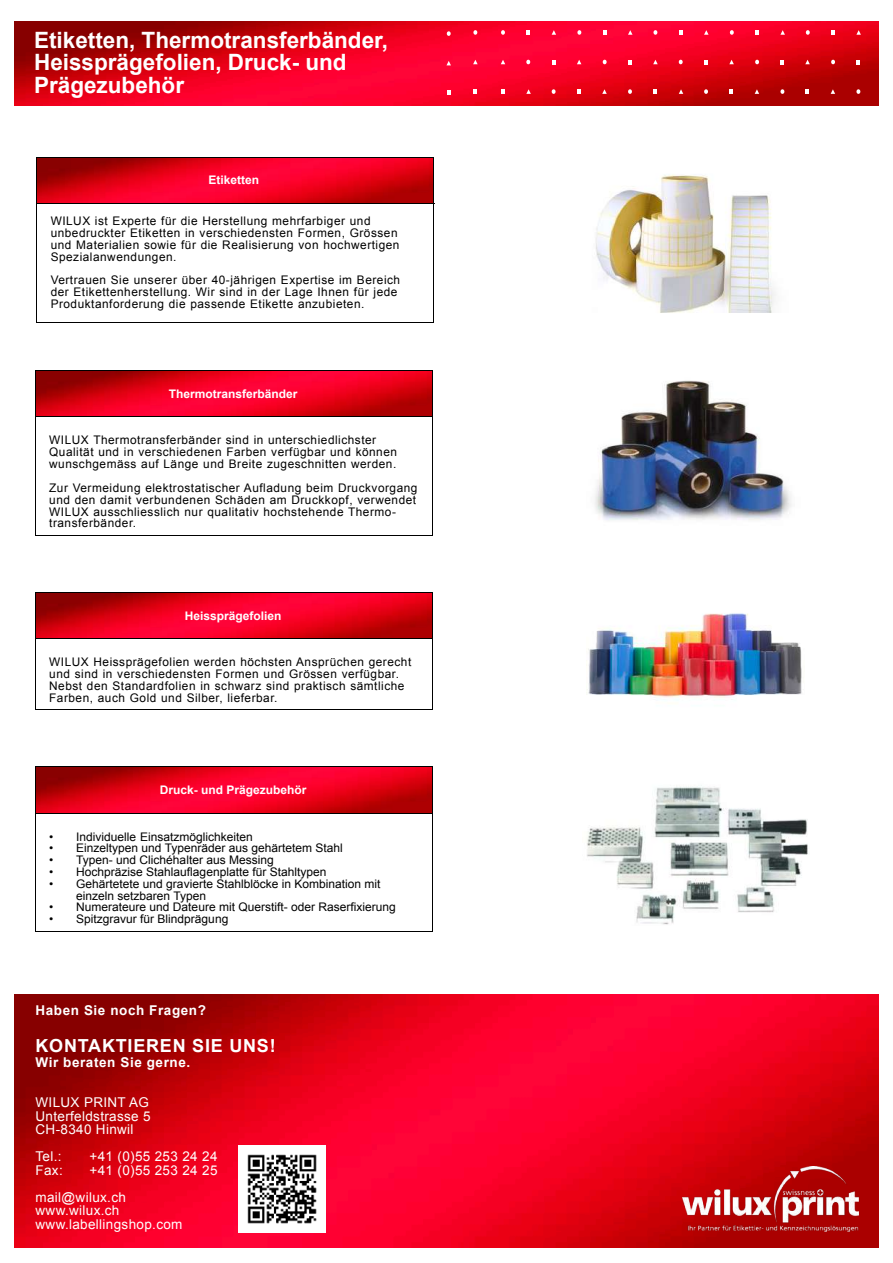
<style>
.page{position:relative;width:893px;height:1263px;background:#fff}
.page>*{position:absolute;margin:0;border:0;box-sizing:border-box;transform-origin:0 0}
.t1{font:700 22.5px/22.5px "Arial";color:#fff}
.t2{font:700 18px "Arial";letter-spacing:.045em;color:#fff}
.t3{font:13.5px/13.5px "Arial";letter-spacing:.025em;color:#fff}
.t4{font:700 13.5px "Arial";letter-spacing:.045em;color:#fff}
.t5{font:11.85px/11.9px "Arial";letter-spacing:.045em;color:#000}
.t6{font:11.85px/11.9px "Arial";color:#000}
.t7{font:700 11.85px "Arial";color:#fff}
</style>
<div class="page">
<img style="left:36px;top:371px;width:396px;height:46px">
<img style="left:37px;top:158px;width:397px;height:45px">
<img style="left:596px;top:174px;width:180px;height:139px">
<hr style="left:36px;top:157px;width:398px;height:1px;background:#000">
<hr style="left:37px;top:203px;width:397px;height:1px;background:#000">
<hr style="left:432px;top:371px;width:1px;height:46px;background:#000">
<hr style="left:35px;top:370px;width:397px;height:1px;background:#000">
<hr style="left:35px;top:417px;width:397px;height:1px;background:#000">
<hr style="left:35px;top:535px;width:397px;height:1px;background:#000">
<hr style="left:35px;top:370px;width:1px;height:47px;background:#000">
<img style="left:595px;top:380px;width:197px;height:141px">
<hr style="left:434px;top:157px;width:1px;height:47px;background:#000">
<hr style="left:36px;top:157px;width:1px;height:47px;background:#000">
<svg style="left:36px;top:250px;width:1px;height:26px"></svg>
<hr style="left:36px;top:276px;width:1px;height:47px;background:#000">
<hr style="left:36px;top:203px;width:1px;height:47px;background:#000">
<hr style="left:35px;top:417px;width:1px;height:46px;background:#000">
<svg style="left:35px;top:509px;width:1px;height:26px"></svg>
<hr style="left:35px;top:463px;width:1px;height:46px;background:#000">
<hr style="left:434px;top:276px;width:1px;height:46px;background:#000">
<hr style="left:434px;top:204px;width:1px;height:46px;background:#000">
<hr style="left:36px;top:322px;width:398px;height:1px;background:#000">
<hr style="left:432px;top:417px;width:1px;height:46px;background:#000">
<svg style="left:432px;top:509px;width:1px;height:27px"></svg>
<hr style="left:432px;top:463px;width:1px;height:46px;background:#000">
<img style="left:36px;top:593px;width:396px;height:46px">
<hr style="left:432px;top:593px;width:1px;height:46px;background:#000">
<hr style="left:35px;top:592px;width:397px;height:1px;background:#000">
<hr style="left:35px;top:639px;width:397px;height:1px;background:#000">
<hr style="left:35px;top:709px;width:397px;height:1px;background:#000">
<hr style="left:35px;top:592px;width:1px;height:47px;background:#000">
<hr style="left:35px;top:639px;width:1px;height:46px;background:#000">
<svg style="left:35px;top:685px;width:1px;height:24px"></svg>
<hr style="left:432px;top:639px;width:1px;height:46px;background:#000">
<svg style="left:432px;top:685px;width:1px;height:25px"></svg>
<img style="left:14px;top:21px;width:864px;height:84px">
<svg style="left:501px;top:30px;width:4px;height:5px"></svg>
<svg style="left:653px;top:30px;width:4px;height:5px"></svg>
<svg style="left:526px;top:60px;width:4px;height:4px"></svg>
<svg style="left:679px;top:60px;width:4px;height:4px"></svg>
<svg style="left:552px;top:89px;width:3px;height:5px"></svg>
<svg style="left:704px;top:89px;width:4px;height:5px"></svg>
<svg style="left:577px;top:30px;width:4px;height:5px"></svg>
<svg style="left:730px;top:30px;width:4px;height:5px"></svg>
<svg style="left:603px;top:60px;width:4px;height:4px"></svg>
<svg style="left:755px;top:60px;width:4px;height:4px"></svg>
<svg style="left:628px;top:89px;width:4px;height:5px"></svg>
<svg style="left:780px;top:89px;width:4px;height:5px"></svg>
<svg style="left:526px;top:30px;width:4px;height:5px"></svg>
<svg style="left:679px;top:30px;width:4px;height:5px"></svg>
<svg style="left:552px;top:60px;width:3px;height:4px"></svg>
<svg style="left:704px;top:60px;width:4px;height:4px"></svg>
<svg style="left:577px;top:89px;width:4px;height:5px"></svg>
<svg style="left:729px;top:89px;width:4px;height:5px"></svg>
<svg style="left:501px;top:89px;width:4px;height:5px"></svg>
<svg style="left:653px;top:89px;width:4px;height:5px"></svg>
<svg style="left:603px;top:30px;width:4px;height:5px"></svg>
<svg style="left:755px;top:30px;width:4px;height:5px"></svg>
<svg style="left:628px;top:60px;width:4px;height:4px"></svg>
<svg style="left:780px;top:60px;width:4px;height:4px"></svg>
<svg style="left:552px;top:30px;width:4px;height:5px"></svg>
<svg style="left:704px;top:30px;width:4px;height:5px"></svg>
<svg style="left:577px;top:60px;width:4px;height:4px"></svg>
<svg style="left:729px;top:60px;width:5px;height:4px"></svg>
<svg style="left:602px;top:89px;width:5px;height:5px"></svg>
<svg style="left:755px;top:89px;width:4px;height:5px"></svg>
<svg style="left:526px;top:89px;width:5px;height:5px"></svg>
<svg style="left:679px;top:89px;width:4px;height:5px"></svg>
<svg style="left:628px;top:30px;width:4px;height:5px"></svg>
<svg style="left:780px;top:30px;width:5px;height:5px"></svg>
<svg style="left:806px;top:30px;width:4px;height:5px"></svg>
<svg style="left:831px;top:60px;width:4px;height:4px"></svg>
<svg style="left:856px;top:89px;width:4px;height:5px"></svg>
<svg style="left:805px;top:89px;width:4px;height:5px"></svg>
<svg style="left:831px;top:30px;width:4px;height:5px"></svg>
<svg style="left:856px;top:60px;width:4px;height:4px"></svg>
<svg style="left:805px;top:60px;width:5px;height:4px"></svg>
<svg style="left:831px;top:89px;width:4px;height:5px"></svg>
<svg style="left:856px;top:30px;width:5px;height:5px"></svg>
<svg style="left:501px;top:60px;width:4px;height:4px"></svg>
<svg style="left:473px;top:30px;width:4px;height:5px"></svg>
<svg style="left:473px;top:89px;width:4px;height:5px"></svg>
<svg style="left:473px;top:60px;width:5px;height:4px"></svg>
<svg style="left:447px;top:31px;width:4px;height:5px"></svg>
<svg style="left:447px;top:90px;width:4px;height:5px"></svg>
<svg style="left:446px;top:61px;width:5px;height:4px"></svg>
<svg style="left:653px;top:60px;width:5px;height:4px"></svg>
<img style="left:588px;top:613px;width:214px;height:87px">
<img style="left:587px;top:785px;width:221px;height:140px">
<img style="left:36px;top:767px;width:396px;height:46px">
<hr style="left:432px;top:767px;width:1px;height:46px;background:#000">
<hr style="left:35px;top:766px;width:397px;height:1px;background:#000">
<hr style="left:35px;top:813px;width:397px;height:1px;background:#000">
<hr style="left:35px;top:931px;width:397px;height:1px;background:#000">
<hr style="left:35px;top:767px;width:1px;height:46px;background:#000">
<hr style="left:35px;top:813px;width:1px;height:46px;background:#000">
<hr style="left:35px;top:859px;width:1px;height:72px;background:#000">
<hr style="left:432px;top:813px;width:1px;height:46px;background:#000">
<hr style="left:432px;top:859px;width:1px;height:73px;background:#000">
<img style="left:14px;top:994px;width:865px;height:254px">
<img style="left:238px;top:1146px;width:87px;height:86px">
<img style="left:683px;top:1166px;width:175px;height:65px">
<h1 class="t1" style="left:34px;top:31px;width:355px">Etiketten, Thermotransferbänder,<br>Heissprägefolien, Druck- und<br>Prägezubehör</h1>
<p class="t7" style="left:208px;top:176px;width:52px">Etiketten</p>
<p class="t5" style="left:51px;top:216px;width:350px">WILUX ist Experte für die Herstellung mehrfarbiger und unbedruckter Etiketten in verschiedensten Formen, Grössen und Materialien sowie für die Realisierung von hochwertigen Spezialanwendungen.</p>
<p class="t5" style="left:51px;top:275px;width:351px">Vertrauen Sie unserer über 40-jährigen Expertise im Bereich der Etikettenherstellung. Wir sind in der Lage Ihnen für jede<br>Produktanforderung die passende Etikette anzubieten.</p>
<p class="t7" style="left:169px;top:389px;width:130px">Thermotransferbänder</p>
<p class="t5" style="left:49px;top:435px;width:349px">WILUX Thermotransferbänder sind in unterschiedlichster<br>Qualität und in verschiedenen Farben verfügbar und können wunschgemäss auf Länge und Breite zugeschnitten werden.</p>
<p class="t5" style="left:49px;top:483px;width:370px">Zur Vermeidung elektrostatischer Aufladung beim Druckvorgang und den damit verbundenen Schäden am Druckkopf, verwendet WILUX ausschliesslich nur qualitativ hochstehende Thermo&shy;transferbänder.</p>
<p class="t7" style="left:185px;top:611px;width:98px">Heissprägefolien</p>
<p class="t5" style="left:49px;top:657px;width:364px">WILUX Heissprägefolien werden höchsten Ansprüchen gerecht und sind in verschiedensten Formen und Grössen verfügbar.<br>Nebst den Standardfolien in schwarz sind praktisch sämtliche Farben, auch Gold und Silber, lieferbar.</p>
<p class="t7" style="left:160px;top:785px;width:148px">Druck- und Prägezubehör</p>
<p class="t6" style="left:49px;top:831px;width:205px">• Individuelle Einsatzmöglichkeiten</p>
<p class="t6" style="left:49px;top:843px;width:295px">• Einzeltypen und Typenräder aus gehärtetem Stahl</p>
<p class="t6" style="left:49px;top:855px;width:226px">• Typen- und Clichéhalter aus Messing</p>
<p class="t6" style="left:49px;top:867px;width:279px">• Hochpräzise Stahlauflagenplatte für Stahltypen</p>
<p class="t6" style="left:76px;top:879px;width:306px;text-indent:-27px">• Gehärtetete und gravierte Stahlblöcke in Kombination mit einzeln setzbaren Typen</p>
<p class="t6" style="left:49px;top:902px;width:348px">• Numerateure und Dateure mit Querstift- oder Raserfixierung</p>
<p class="t6" style="left:49px;top:914px;width:181px">• Spitzgravur für Blindprägung</p>
<p class="t4" style="left:36px;top:1005px;width:172px">Haben Sie noch Fragen?</p>
<h2 class="t2" style="left:36px;top:1039px;width:242px">KONTAKTIEREN SIE UNS!</h2>
<p class="t4" style="left:36px;top:1058px;width:156px">Wir beraten Sie gerne.</p>
<p class="t3" style="left:36px;top:1097px;width:117px;text-align:justify">WILUX PRINT AG Unterfeldstrasse 5<br>CH-8340 Hinwil</p>
<p class="t3" style="left:36px;top:1151px;width:28px">Tel.:</p>
<p class="t3" style="left:90px;top:1151px;width:129px">+41 (0)55 253 24 24</p>
<p class="t3" style="left:36px;top:1164px;width:29px">Fax:</p>
<p class="t3" style="left:36px;top:1158px;width:183px;line-height:27px;text-indent:54px">+41 (0)55 253 24 25 mail@wilux.ch</p>
<p class="t3" style="left:36px;top:1205px;width:148px">www.wilux.ch www.labellingshop.com</p>
</div>
